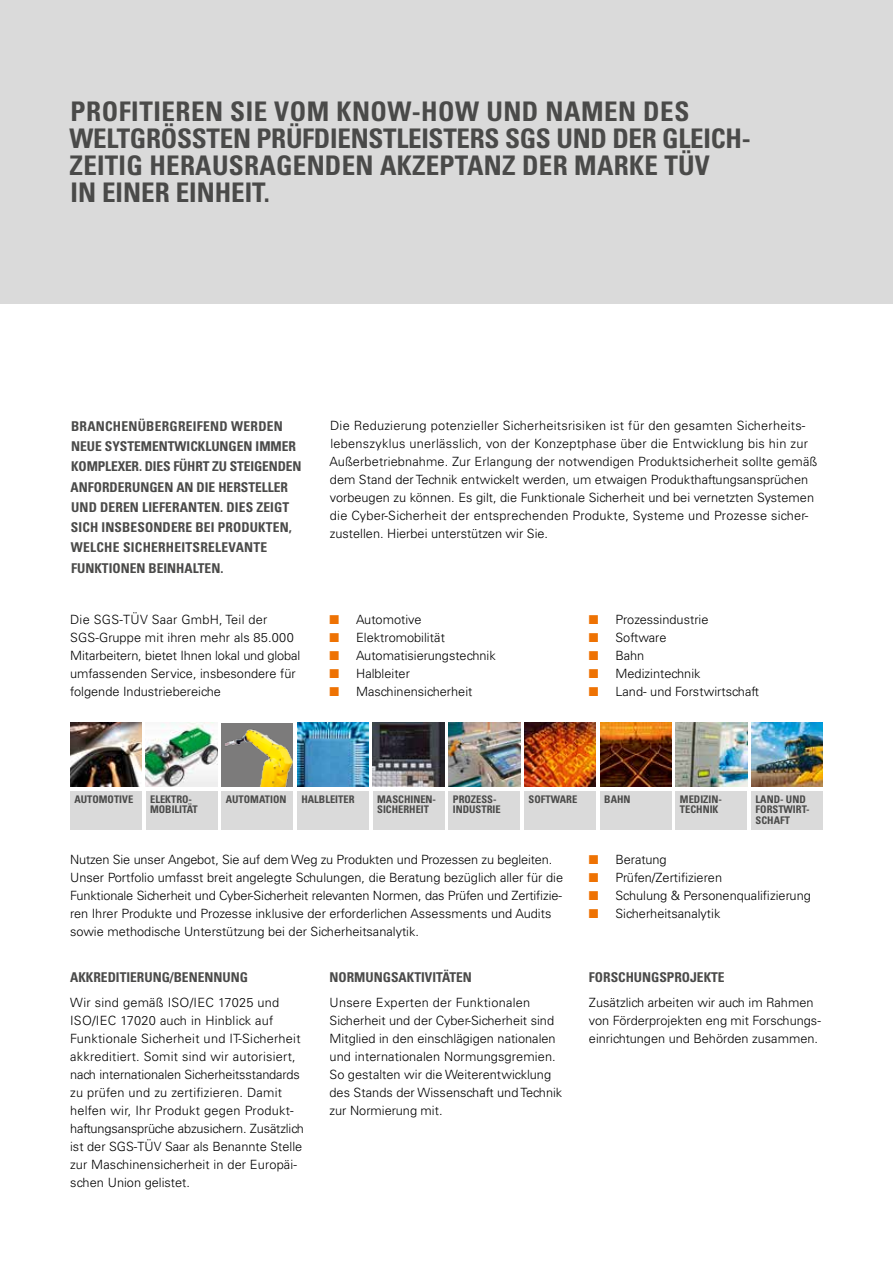
<style>
.page{position:relative;width:893px;height:1263px;background:#fff}
.page>*{position:absolute;margin:0;border:0;box-sizing:border-box;transform-origin:0 0}
.t1{font:700 condensed 27px/27px "Univers LT Std";letter-spacing:.01em;color:#4a4a49}
.t2{font:700 condensed 13.5px/20.2px "Univers LT Std";color:#4a4a49}
.t3{font:300 12.75px/18px "Univers LT Std";color:#000}
.t4{font:700 condensed 10.5px/10.5px "Univers LT Std";color:#4a4a49}
.s1{color:#ee7203}
</style>
<div class="page">
<div style="left:0;top:0;width:893px;height:304px;background:#dadada"></div>
<img style="left:70px;top:723px;width:72px;height:64px">
<img style="left:146px;top:723px;width:71px;height:64px">
<img style="left:222px;top:723px;width:71px;height:64px">
<img style="left:297px;top:723px;width:72px;height:64px">
<img style="left:373px;top:723px;width:71px;height:64px">
<img style="left:449px;top:723px;width:71px;height:64px">
<img style="left:524px;top:723px;width:72px;height:64px">
<img style="left:600px;top:723px;width:71px;height:64px">
<img style="left:676px;top:723px;width:71px;height:64px">
<img style="left:751px;top:723px;width:72px;height:64px">
<div style="left:70px;top:791px;width:72px;height:38px;background:#dadada"></div>
<div style="left:146px;top:791px;width:71px;height:38px;background:#dadada"></div>
<div style="left:222px;top:791px;width:71px;height:38px;background:#dadada"></div>
<div style="left:297px;top:791px;width:72px;height:38px;background:#dadada"></div>
<div style="left:373px;top:791px;width:71px;height:38px;background:#dadada"></div>
<div style="left:449px;top:791px;width:71px;height:38px;background:#dadada"></div>
<div style="left:524px;top:791px;width:72px;height:38px;background:#dadada"></div>
<div style="left:600px;top:791px;width:71px;height:38px;background:#dadada"></div>
<div style="left:676px;top:791px;width:71px;height:38px;background:#dadada"></div>
<div style="left:751px;top:791px;width:72px;height:38px;background:#dadada"></div>
<h1 class="t1" style="left:70px;top:98px;width:683px">PROFITIEREN SIE VOM KNOW-HOW UND NAMEN DES WELTGRÖSSTEN PRÜFDIENSTLEISTERS SGS UND DER GLEICH-ZEITIG HERAUSRAGENDEN AKZEPTANZ DER MARKE TÜV<br>IN EINER EINHEIT.</h1>
<p class="t2" style="left:71px;top:416px;width:232px">BRANCHENÜBERGREIFEND WERDEN<br>NEUE SYSTEMENTWICKLUNGEN IMMER<br>KOMPLEXER. DIES FÜHRT ZU STEIGENDEN<br>ANFORDERUNGEN AN DIE HERSTELLER<br>UND DEREN LIEFERANTEN. DIES ZEIGT<br>SICH INSBESONDERE BEI PRODUKTEN,<br>WELCHE SICHERHEITSRELEVANTE<br>FUNKTIONEN BEINHALTEN.</p>
<p class="t3" style="left:70px;top:610px;width:232px">Die SGS-TÜV Saar GmbH, Teil der SGS-Gruppe mit ihren mehr als 85.000<br>Mitarbeitern, bietet Ihnen lokal und global umfassenden Service, insbesondere für folgende Industriebereiche</p>
<p class="t3" style="left:330px;top:610px;width:93px"><span class="s1">■</span> Automotive</p>
<p class="t3" style="left:329px;top:417px;width:489px">Die Reduzierung potenzieller Sicherheitsrisiken ist für den gesamten Sicherheits&shy;lebenszyklus unerlässlich, von der Konzeptphase über die Entwicklung bis hin zur Außerbetriebnahme. Zur Erlangung der notwendigen Produktsicherheit sollte gemäß dem Stand der Technik entwickelt werden, um etwaigen Produkthaftungsansprüchen vorbeugen zu können. Es gilt, die Funktionale Sicherheit und bei vernetzten Systemen die Cyber-Sicherheit der entsprechenden Produkte, Systeme und Prozesse sicher&shy;zustellen. Hierbei unterstützen wir Sie.</p>
<p class="t3" style="left:589px;top:610px;width:121px"><span class="s1">■</span> Prozessindustrie</p>
<p class="t3" style="left:589px;top:628px;width:79px"><span class="s1">■</span> Software</p>
<p class="t3" style="left:589px;top:646px;width:57px"><span class="s1">■</span> Bahn</p>
<p class="t3" style="left:589px;top:664px;width:113px"><span class="s1">■</span> Medizintechnik</p>
<p class="t3" style="left:589px;top:682px;width:172px"><span class="s1">■</span> Land- und Forstwirtschaft</p>
<p class="t3" style="left:330px;top:628px;width:117px"><span class="s1">■</span> Elektromobilität</p>
<p class="t3" style="left:330px;top:646px;width:168px"><span class="s1">■</span> Automatisierungstechnik</p>
<p class="t3" style="left:330px;top:664px;width:82px"><span class="s1">■</span> Halbleiter</p>
<p class="t3" style="left:330px;top:682px;width:144px"><span class="s1">■</span> Maschinensicherheit</p>
<p class="t4" style="left:74px;top:794px;width:60px">AUTOMOTIVE</p>
<p class="t4" style="left:150px;top:794px;width:49px">ELEKTRO-<br>MOBILITÄT</p>
<p class="t4" style="left:226px;top:794px;width:62px">AUTOMATION</p>
<p class="t4" style="left:301px;top:794px;width:55px">HALBLEITER</p>
<p class="t4" style="left:377px;top:794px;width:60px">MASCHINEN-<br>SICHERHEIT</p>
<p class="t4" style="left:453px;top:794px;width:49px">PROZESS-<br>INDUSTRIE</p>
<p class="t4" style="left:529px;top:794px;width:50px">SOFTWARE</p>
<p class="t4" style="left:604px;top:794px;width:28px">BAHN</p>
<p class="t4" style="left:680px;top:794px;width:43px">MEDIZIN-<br>TECHNIK</p>
<p class="t4" style="left:756px;top:794px;width:56px">LAND- UND<br>FORSTWIRT-<br>SCHAFT</p>
<p class="t3" style="left:70px;top:850px;width:494px">Nutzen Sie unser Angebot, Sie auf dem Weg zu Produkten und Prozessen zu begleiten.<br>Unser Portfolio umfasst breit angelegte Schulungen, die Beratung bezüglich aller für die Funktionale Sicherheit und Cyber-Sicherheit relevanten Normen, das Prüfen und Zertifizie&shy;ren Ihrer Produkte und Prozesse inklusive der erforderlichen Assessments und Audits sowie methodische Unterstützung bei der Sicherheitsanalytik.</p>
<p class="t3" style="left:589px;top:850px;width:79px"><span class="s1">■</span> Beratung</p>
<p class="t3" style="left:589px;top:868px;width:135px"><span class="s1">■</span> Prüfen/Zertifizieren</p>
<p class="t3" style="left:589px;top:886px;width:223px"><span class="s1">■</span> Schulung &amp; Personenqualifizierung</p>
<p class="t3" style="left:589px;top:904px;width:133px"><span class="s1">■</span> Sicherheitsanalytik</p>
<p class="t2" style="left:70px;top:967px;width:179px">AKKREDITIERUNG/BENENNUNG</p>
<p class="t3" style="left:70px;top:993px;width:235px">Wir sind gemäß ISO/IEC 17025 und ISO/IEC 17020 auch in Hinblick auf Funktionale Sicherheit und IT-Sicherheit akkreditiert. Somit sind wir autorisiert, nach internationalen Sicherheitsstandards zu prüfen und zu zertifizieren. Damit helfen wir, Ihr Produkt gegen Produkt&shy;haftungsansprüche abzusichern. Zusätzlich ist der SGS-TÜV Saar als Benannte Stelle zur Maschinensicherheit in der Europäi&shy;schen Union gelistet.</p>
<p class="t2" style="left:330px;top:967px;width:144px">NORMUNGSAKTIVITÄTEN</p>
<p class="t3" style="left:330px;top:993px;width:234px">Unsere Experten der Funktionalen Sicherheit und der Cyber-Sicherheit sind Mitglied in den einschlägigen nationalen und internationalen Normungsgremien.<br>So gestalten wir die Weiterentwicklung des Stands der Wissenschaft und Technik zur Normierung mit.</p>
<p class="t2" style="left:589px;top:967px;width:137px">FORSCHUNGSPROJEKTE</p>
<p class="t3" style="left:589px;top:993px;width:233px">Zusätzlich arbeiten wir auch im Rahmen von Förderprojekten eng mit Forschungs&shy;einrichtungen und Behörden zusammen.</p>
</div>
